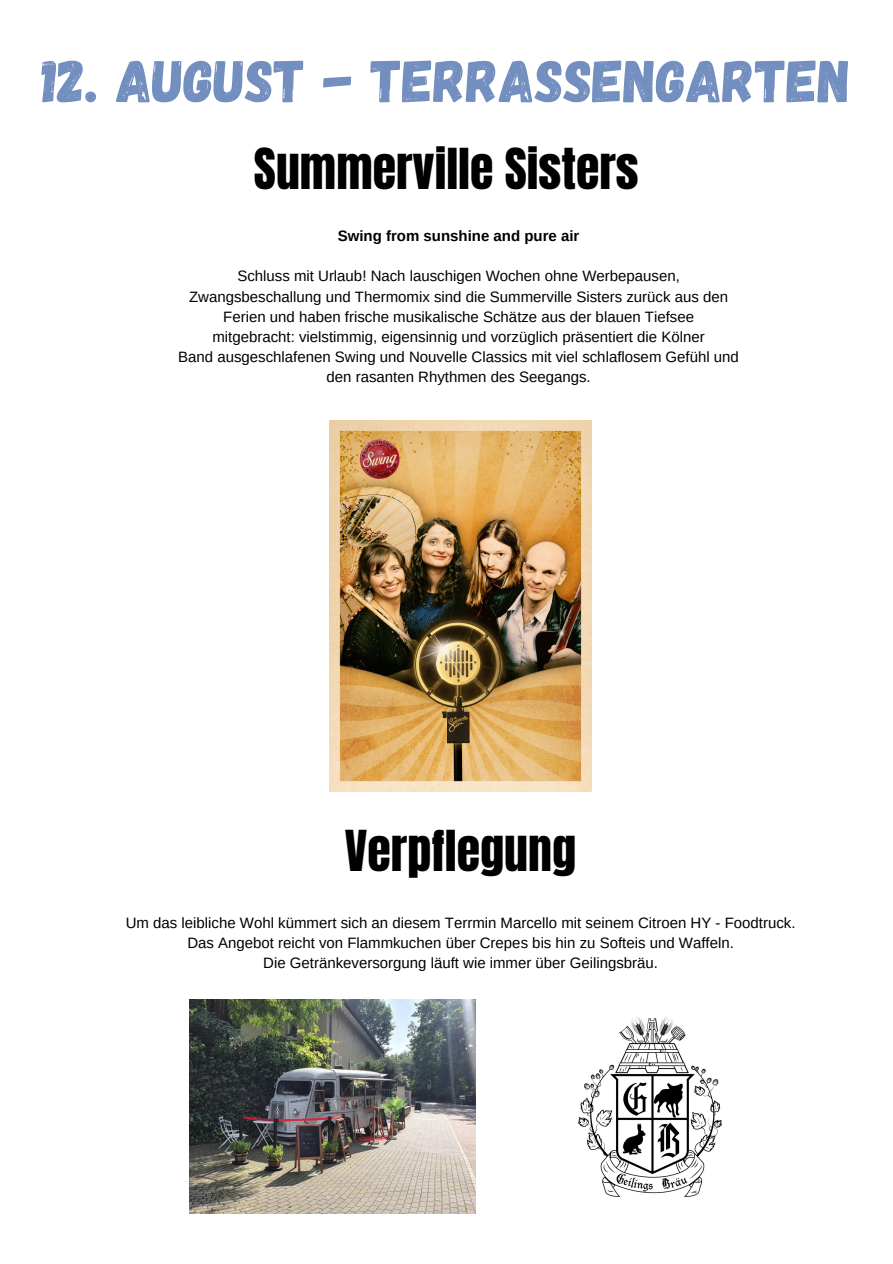
<style>
.page{position:relative;width:893px;height:1264px;background:#fff}
.page>*{position:absolute;margin:0;border:0;box-sizing:border-box;transform-origin:0 0}
.t1{font:60px "Gagalin";color:#728fc0}
.t2{font:48px "Anton";color:#000}
.t3{font:15px/20.2px "Arimo";color:#000;text-align:center}
.t4{font:700 15px "Arimo";color:#000}
</style>
<div class="page">
<img style="left:329px;top:420px;width:262px;height:371px">
<img style="left:190px;top:999px;width:285px;height:214px">
<img style="left:578px;top:1017px;width:144px;height:180px">
<h1 class="t1" style="left:42px;top:42px;width:810px">12. AUGUST - TERRASSENGARTEN</h1>
<h2 class="t2" style="left:254px;top:135px;width:386px">Summerville Sisters</h2>
<p class="t4" style="left:338px;top:227px;width:243px">Swing from sunshine and pure air</p>
<p class="t3" style="left:178px;top:266px;width:562px">Schluss mit Urlaub! Nach lauschigen Wochen ohne Werbepausen, Zwangsbeschallung und Thermomix sind die Summerville Sisters zurück aus den Ferien und haben frische musikalische Schätze aus der blauen Tiefsee<br>mitgebracht: vielstimmig, eigensinnig und vorzüglich präsentiert die Kölner<br>Band ausgeschlafenen Swing und Nouvelle Classics mit viel schlaflosem Gefühl und den rasanten Rhythmen des Seegangs.</p>
<h2 class="t2" style="left:345px;top:816px;width:233px">Verpflegung</h2>
<p class="t3" style="left:126px;top:912px;width:671px">Um das leibliche Wohl kümmert sich an diesem Terrmin Marcello mit seinem Citroen HY - Foodtruck.<br>Das Angebot reicht von Flammkuchen über Crepes bis hin zu Softeis und Waffeln.<br>Die Getränkeversorgung läuft wie immer über Geilingsbräu.</p>
</div>
